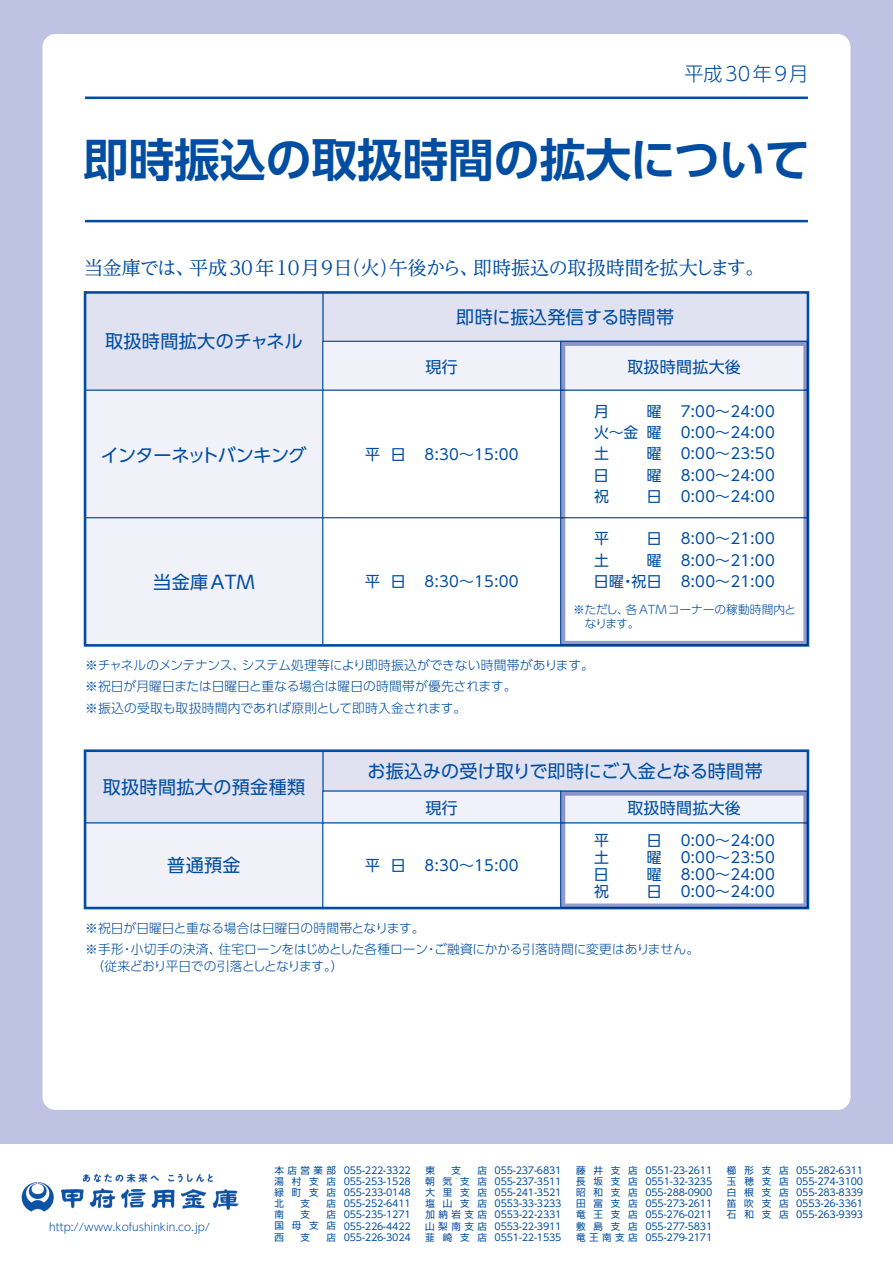
<style>
.page{position:relative;width:893px;height:1263px;background:#fff}
.page>*{position:absolute;margin:0;border:0;box-sizing:border-box;transform-origin:0 0}
.t1{font:700 45.75px "UD Shin Go Pro De";letter-spacing:-.005em;color:#004da1}
.t2{font:19.2px "UD Reimin Pro";letter-spacing:-.005em;color:#004da1}
.t3{font:300 19.2px "UD Shin Go Pro";letter-spacing:.12em;color:#004da1}
.t4{font:18px "UD Shin Go Pro";letter-spacing:.02em;color:#004da1}
.t5{font:18px "UD Shin Go Pro";letter-spacing:-.03em;color:#004da1}
.t6{font:15.9px "UD Shin Go Pro";letter-spacing:.02em;color:#004da1}
.t7{font:14.85px/21.3px "UD Shin Go Pro";letter-spacing:.02em;color:#004da1;text-align:justify}
.t8{font:300 12.75px/21.3px "UD Shin Go Pro";color:#004da1}
.t9{font:300 12.75px "UD Shin Go Pro";letter-spacing:-.035em;color:#004da1}
.t10{font:300 11.7px/13.8px "UD Shin Go Pro";color:#004da1}
.t11{font:300 10.65px "UD Shin Go Pro";color:#004da1}
.t12{font:9.6px/11.1px "UD Shin Go Pro";letter-spacing:-.02em;color:#004da1;text-align:justify}
.t13{font:9.6px/11.1px "Shin Go Pro";letter-spacing:.815em;color:#004da1;text-align:justify}
</style>
<div class="page">
<div style="left:0;top:0;width:893px;height:1144px;background:#bfc3e3"></div>
<div style="left:43px;top:34px;width:807px;height:1076px;background:#fff;border-radius:13px"></div>
<div style="left:322px;top:292px;width:486px;height:50px;background:#e0e2f2"></div>
<div style="left:85px;top:292px;width:238px;height:99px;background:#e0e2f2"></div>
<div style="left:322px;top:341px;width:239px;height:50px;background:#f1f2f9;border:1px solid #004da1"></div>
<div style="left:85px;top:390px;width:238px;height:128px;background:#f1f2f9;border:1px solid #004da1"></div>
<div style="left:322px;top:390px;width:239px;height:128px;background:#fff;border:1px solid #004da1"></div>
<div style="left:85px;top:517px;width:238px;height:129px;background:#f1f2f9;border:1px solid #004da1"></div>
<div style="left:322px;top:517px;width:239px;height:129px;background:#fff;border:1px solid #004da1"></div>
<div style="left:84px;top:291px;width:725px;height:356px;border:3px solid #004da1"></div>
<svg style="left:561px;top:341px;width:247px;height:304px"></svg>
<div style="left:322px;top:750px;width:486px;height:42px;background:#e0e2f2"></div>
<div style="left:85px;top:750px;width:238px;height:73px;background:#e0e2f2"></div>
<div style="left:322px;top:791px;width:239px;height:32px;background:#f1f2f9"></div>
<div style="left:85px;top:822px;width:238px;height:86px;background:#f1f2f9;border:1px solid #004da1"></div>
<div style="left:322px;top:822px;width:239px;height:86px;background:#fff"></div>
<div style="left:84px;top:749px;width:725px;height:160px;border:3px solid #004da1"></div>
<svg style="left:561px;top:791px;width:247px;height:117px"></svg>
<img style="left:21px;top:1173px;width:217px;height:39px">
<hr style="left:85px;top:220px;width:723px;height:2px;background:#004da1">
<hr style="left:85px;top:97px;width:723px;height:2px;background:#004da1">
<h2 class="t3" style="left:684px;top:58px;width:125px">平成30年9月</h2>
<h1 class="t1" style="left:83px;top:123px;width:728px">即時振込の取扱時間の拡大について</h1>
<h2 class="t2" style="left:84px;top:252px;width:681px">当金庫では、平成30年10月9日（火）午後から、即時振込の取扱時間を拡大します。</h2>
<h3 class="t4" style="left:105px;top:327px;width:199px">取扱時間拡大のチャネル</h3>
<h3 class="t5" style="left:101px;top:440px;width:207px">インターネットバンキング</h3>
<h3 class="t4" style="left:153px;top:567px;width:103px">当金庫 ATM</h3>
<h3 class="t4" style="left:456px;top:302px;width:219px">即時に振込発信する時間帯</h3>
<h3 class="t6" style="left:425px;top:354px;width:34px">現行</h3>
<h3 class="t6" style="left:627px;top:354px;width:115px">取扱時間拡大後</h3>
<h3 class="t7" style="left:594px;top:400px;width:16px">月</h3>
<h3 class="t7" style="left:594px;top:400px;width:69px;text-indent:53px">曜火～金曜土</h3>
<h3 class="t7" style="left:681px;top:400px;width:96px">7:00～24:00<br>0:00～24:00<br>0:00～23:50<br>8:00～24:00<br>0:00～24:00</h3>
<h3 class="t7" style="left:647px;top:443px;width:16px">曜</h3>
<h3 class="t7" style="left:365px;top:443px;width:42px">平 日</h3>
<h3 class="t7" style="left:425px;top:443px;width:96px">8:30～15:00</h3>
<h3 class="t7" style="left:594px;top:464px;width:16px">日</h3>
<h3 class="t7" style="left:647px;top:464px;width:16px">曜</h3>
<h3 class="t7" style="left:594px;top:485px;width:16px">祝</h3>
<h3 class="t7" style="left:647px;top:485px;width:16px">日</h3>
<h3 class="t7" style="left:365px;top:570px;width:42px">平 日</h3>
<h3 class="t7" style="left:425px;top:570px;width:96px">8:30～15:00</h3>
<h3 class="t7" style="left:594px;top:528px;width:16px">平</h3>
<h3 class="t7" style="left:647px;top:528px;width:16px">日</h3>
<h3 class="t7" style="left:594px;top:549px;width:16px">土</h3>
<h3 class="t7" style="left:594px;top:549px;width:69px;text-align:right">曜<br>日曜・祝日</h3>
<h3 class="t7" style="left:681px;top:528px;width:96px">8:00～21:00<br>8:00～21:00<br>8:00～21:00</h3>
<p class="t10" style="left:585px;top:602px;width:213px;text-indent:-12px">※ただし、各 ATMコーナーの稼動時間内となります。</p>
<h3 class="t8" style="left:85px;top:654px;width:510px">※チャネルのメンテナンス、システム処理等により即時振込ができない時間帯があります。※祝日が月曜日または日曜日と重なる場合は曜日の時間帯が優先されます。<br>※振込の受取も取扱時間内であれば原則として即時入金されます。</h3>
<h3 class="t4" style="left:103px;top:772px;width:204px">取扱時間拡大の預金種類</h3>
<h3 class="t4" style="left:167px;top:851px;width:75px">普通預金</h3>
<h3 class="t4" style="left:368px;top:757px;width:397px">お振込みの受け取りで即時にご入金となる時間帯</h3>
<h3 class="t6" style="left:425px;top:795px;width:34px">現行</h3>
<h3 class="t6" style="left:627px;top:795px;width:115px">取扱時間拡大後</h3>
<h3 class="t7" style="left:365px;top:854px;width:42px">平 日</h3>
<h3 class="t7" style="left:425px;top:854px;width:96px">8:30～15:00</h3>
<h3 class="t7" style="left:594px;top:829px;width:16px">平</h3>
<h3 class="t7" style="left:647px;top:829px;width:16px">日</h3>
<h3 class="t7" style="left:594px;top:846px;width:16px">土</h3>
<h3 class="t7" style="left:647px;top:846px;width:16px">曜</h3>
<h3 class="t7" style="left:594px;top:863px;width:16px">日</h3>
<h3 class="t7" style="left:647px;top:863px;width:16px">曜</h3>
<h3 class="t7" style="left:594px;top:880px;width:16px">祝</h3>
<h3 class="t7" style="left:647px;top:880px;width:16px">日</h3>
<h3 class="t7" style="left:681px;top:831px;width:96px;line-height:17px">0:00～24:00<br>0:00～23:50<br>8:00～24:00<br>0:00～24:00</h3>
<h3 class="t8" style="left:85px;top:917px;width:616px">※祝日が日曜日と重なる場合は日曜日の時間帯となります。<br>※手形・小切手の決済、住宅ローンをはじめとした各種ローン・ご融資にかかる引落時間に変更はありません。</h3>
<h3 class="t9" style="left:91px;top:956px;width:254px">（従来どおり平日での引落としとなります。）</h3>
<p class="t11" style="left:49px;top:1218px;width:163px">http://www.kofushinkin.co.jp/</p>
<p class="t13" style="left:274px;top:1163px;width:63px">本店営業部湯村支店緑町支店北</p>
<p class="t13" style="left:301px;top:1197px;width:11px">支</p>
<p class="t13" style="left:327px;top:1197px;width:11px">店</p>
<p class="t13" style="left:274px;top:1208px;width:11px">南</p>
<p class="t13" style="left:301px;top:1208px;width:11px">支</p>
<p class="t13" style="left:274px;top:1208px;width:63px;text-indent:52px">店国母支店西</p>
<p class="t13" style="left:301px;top:1230px;width:11px">支</p>
<p class="t13" style="left:327px;top:1230px;width:11px">店</p>
<p class="t13" style="left:425px;top:1163px;width:63px;text-indent:52px">店朝気支店大里支店塩山支店加納岩支店山梨南支店韮崎支店</p>
<p class="t13" style="left:576px;top:1163px;width:63px">藤井支店長坂支店昭和支店田富支店竜王支店敷島支店竜王南支店</p>
<p class="t13" style="left:727px;top:1163px;width:63px">櫛形支店玉穂支店白根支店笛吹支店石和支店</p>
<p class="t12" style="left:344px;top:1164px;width:69px">055-222-3322<br>055-253-1528<br>055-233-0148<br>055-252-6411<br>055-235-1271<br>055-226-4422<br>055-226-3024</p>
<p class="t13" style="left:425px;top:1163px;width:11px">東</p>
<p class="t13" style="left:451px;top:1163px;width:11px">支</p>
<p class="t12" style="left:495px;top:1164px;width:69px">055-237-6831<br>055-237-3511<br>055-241-3521<br>0553-33-3233<br>0553-22-2331<br>0553-22-3911<br>0551-22-1535</p>
<p class="t12" style="left:645px;top:1164px;width:69px">0551-23-2611<br>0551-32-3235<br>055-288-0900<br>055-273-2611<br>055-276-0211<br>055-277-5831<br>055-279-2171</p>
<p class="t12" style="left:796px;top:1164px;width:69px">055-282-6311<br>055-274-3100<br>055-283-8339<br>0553-26-3361<br>055-263-9393</p>
</div>
